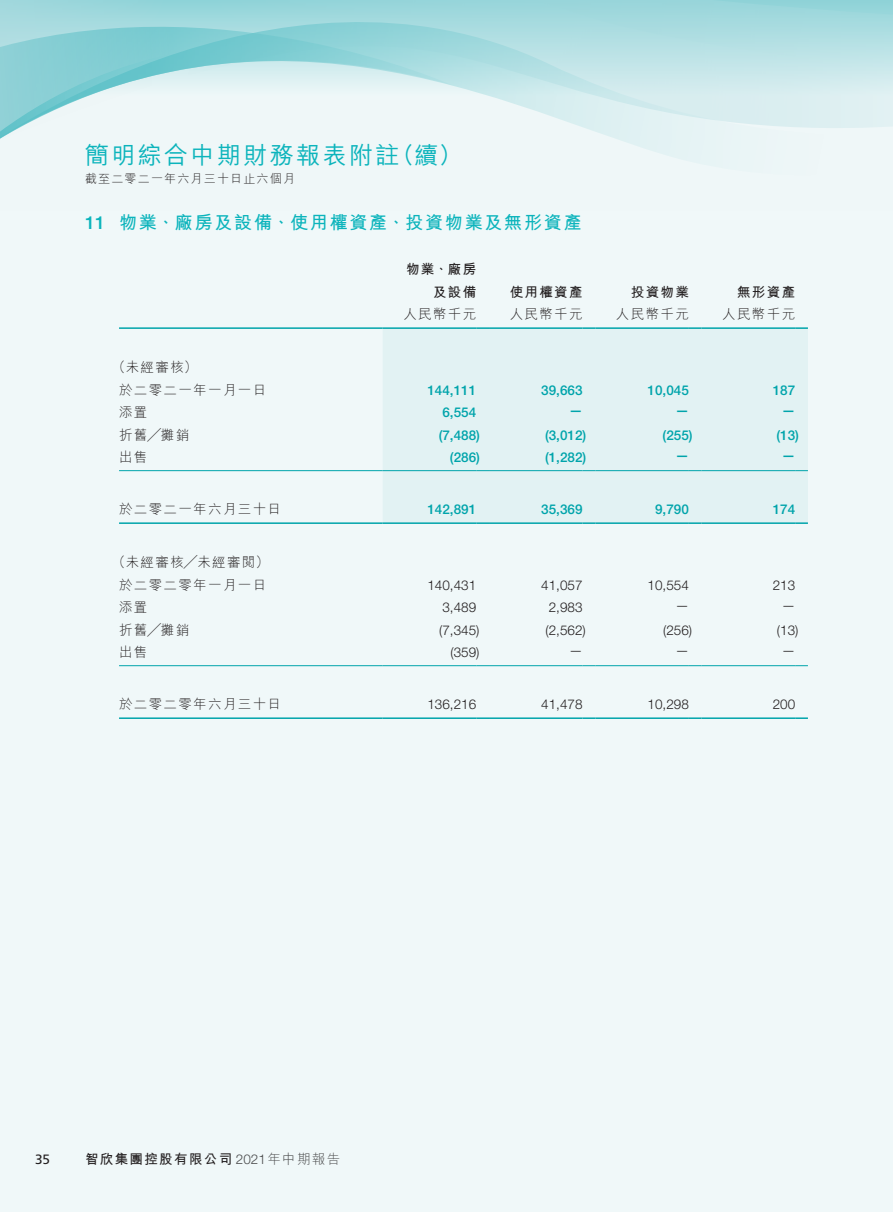
<style>
.page{position:relative;width:893px;height:1212px;background:#f0f8f9}
.page>*{position:absolute;margin:0;border:0;box-sizing:border-box;transform-origin:0 0}
.t1{font:500 24px "M Hei HK";letter-spacing:.1em;color:#0cb4bc}
.t2{font:700 18px "M Hei HK";letter-spacing:.1em;color:#0cb4bc}
.t3{font:500 18px "Helvetica Neue LT Std";color:#0cb4bc}
.t4{font:300 13.5px "M Hei HK";letter-spacing:.1em;color:#231f20}
.t5{font:500 13.5px "Helvetica Neue LT Std";color:#00a4ab}
.t6{font:300 13.5px "Helvetica Neue LT Std";color:#231f20}
.t7{font:700 13.5px "M Hei HK";letter-spacing:.1em;color:#231f20}
.t8{font:13.5px "Frutiger LT Std";color:#231f20}
.t9{font:300 12px "M Hei HK";letter-spacing:.1em;color:#231f20}
.s1{font-family:"Helvetica Neue LT Std";font-weight:300;color:#4b4c4d}
.s2{font-weight:300;color:#4b4c4d}
</style>
<div class="page">
<svg style="left:489px;top:0;width:404px;height:10px;background:#97d5d9"></svg>
<svg style="left:489px;top:10px;width:404px;height:150px"></svg>
<svg style="left:0;top:0;width:489px;height:139px"></svg>
<div style="left:383px;top:329px;width:425px;height:193px;background:#e2f2f3"></div>
<hr style="left:119px;top:470px;width:264px;height:1px;background:#00a4ab">
<hr style="left:383px;top:470px;width:93px;height:1px;background:#00a4ab">
<svg style="left:476px;top:470px;width:13px;height:1px"></svg>
<hr style="left:489px;top:470px;width:94px;height:1px;background:#00a4ab">
<svg style="left:583px;top:470px;width:12px;height:1px"></svg>
<hr style="left:595px;top:470px;width:94px;height:1px;background:#00a4ab">
<svg style="left:689px;top:470px;width:13px;height:1px"></svg>
<hr style="left:702px;top:470px;width:93px;height:1px;background:#00a4ab">
<hr style="left:119px;top:665px;width:264px;height:1px;background:#00a4ab">
<hr style="left:383px;top:665px;width:93px;height:1px;background:#00a4ab">
<svg style="left:476px;top:665px;width:13px;height:1px"></svg>
<hr style="left:489px;top:665px;width:94px;height:1px;background:#00a4ab">
<svg style="left:583px;top:665px;width:12px;height:1px"></svg>
<hr style="left:595px;top:665px;width:94px;height:1px;background:#00a4ab">
<svg style="left:689px;top:665px;width:13px;height:1px"></svg>
<hr style="left:702px;top:665px;width:93px;height:1px;background:#00a4ab">
<hr style="left:119px;top:327px;width:264px;height:2px;background:#00a4ab">
<hr style="left:383px;top:327px;width:93px;height:2px;background:#00a4ab">
<svg style="left:476px;top:327px;width:13px;height:2px"></svg>
<hr style="left:489px;top:327px;width:94px;height:2px;background:#00a4ab">
<svg style="left:583px;top:327px;width:12px;height:2px"></svg>
<hr style="left:595px;top:327px;width:94px;height:2px;background:#00a4ab">
<svg style="left:689px;top:327px;width:13px;height:2px"></svg>
<hr style="left:702px;top:327px;width:93px;height:2px;background:#00a4ab">
<hr style="left:119px;top:522px;width:264px;height:2px;background:#00a4ab">
<hr style="left:383px;top:522px;width:93px;height:2px;background:#00a4ab">
<svg style="left:476px;top:522px;width:13px;height:2px"></svg>
<hr style="left:489px;top:522px;width:94px;height:2px;background:#00a4ab">
<svg style="left:583px;top:522px;width:12px;height:2px"></svg>
<hr style="left:595px;top:522px;width:94px;height:2px;background:#00a4ab">
<svg style="left:689px;top:522px;width:13px;height:2px"></svg>
<hr style="left:702px;top:522px;width:93px;height:2px;background:#00a4ab">
<hr style="left:119px;top:717px;width:264px;height:2px;background:#00a4ab">
<hr style="left:383px;top:717px;width:93px;height:2px;background:#00a4ab">
<svg style="left:476px;top:717px;width:13px;height:2px"></svg>
<hr style="left:489px;top:717px;width:94px;height:2px;background:#00a4ab">
<svg style="left:583px;top:717px;width:12px;height:2px"></svg>
<hr style="left:595px;top:717px;width:94px;height:2px;background:#00a4ab">
<svg style="left:689px;top:717px;width:13px;height:2px"></svg>
<hr style="left:702px;top:717px;width:93px;height:2px;background:#00a4ab">
<svg style="left:795px;top:327px;width:13px;height:2px"></svg>
<svg style="left:795px;top:470px;width:13px;height:1px"></svg>
<svg style="left:795px;top:522px;width:13px;height:2px"></svg>
<svg style="left:795px;top:665px;width:13px;height:1px"></svg>
<svg style="left:795px;top:717px;width:13px;height:2px"></svg>
<h1 class="t1" style="left:85px;top:137px;width:316px">簡明綜合中期財務報表附註</h1>
<h1 class="t1" style="left:390px;top:137px;width:73px">（續(</h1>
<p class="t9" style="left:85px;top:172px;width:212px">截至二零二一年六月三十日止六個月</p>
<h2 class="t3" style="left:85px;top:212px;width:22px">11</h2>
<h2 class="t2" style="left:119px;top:209px;width:464px">物業、廠房及設備、使用權資產、投資物業及無形資產</h2>
<p class="t7" style="left:406px;top:259px;width:72px">物業、廠房</p>
<p class="t7" style="left:433px;top:282px;width:45px">及設備</p>
<p class="t7" style="left:510px;top:282px;width:74px">使用權資產</p>
<p class="t7" style="left:631px;top:282px;width:60px">投資物業</p>
<p class="t7" style="left:737px;top:282px;width:60px">無形資產</p>
<p class="t4" style="left:403px;top:307px;width:74px">人民幣千元</p>
<p class="t4" style="left:510px;top:307px;width:74px">人民幣千元</p>
<p class="t4" style="left:616px;top:307px;width:74px">人民幣千元</p>
<p class="t4" style="left:722px;top:307px;width:74px">人民幣千元</p>
<p class="t4" style="left:112px;top:360px;width:87px">（未經審核(</p>
<p class="t4" style="left:119px;top:383px;width:149px">於二零二一年一月一日</p>
<p class="t5" style="left:427px;top:382px;width:50px">144,111</p>
<p class="t5" style="left:541px;top:382px;width:43px">39,663</p>
<p class="t5" style="left:648px;top:382px;width:43px">10,045</p>
<p class="t5" style="left:773px;top:382px;width:24px">187</p>
<p class="t4" style="left:119px;top:405px;width:30px">添置</p>
<p class="t5" style="left:442px;top:404px;width:35px">6,554</p>
<p class="t5" style="left:569px;top:402px;width:15px">—</p>
<p class="t5" style="left:675px;top:402px;width:15px">—</p>
<p class="t5" style="left:782px;top:402px;width:15px">—</p>
<p class="t4" style="left:119px;top:428px;width:72px">折舊╱攤銷</p>
<p class="t5" style="left:439px;top:427px;width:43px">)7,488(</p>
<p class="t5" style="left:545px;top:427px;width:43px">)3,012(</p>
<p class="t5" style="left:663px;top:427px;width:32px">)255(</p>
<p class="t5" style="left:776px;top:427px;width:24px">)13(</p>
<p class="t4" style="left:119px;top:450px;width:30px">出售</p>
<p class="t5" style="left:450px;top:449px;width:32px">)286(</p>
<p class="t5" style="left:545px;top:449px;width:43px">)1,282(</p>
<p class="t5" style="left:675px;top:447px;width:15px">—</p>
<p class="t5" style="left:782px;top:447px;width:15px">—</p>
<p class="t4" style="left:119px;top:502px;width:163px">於二零二一年六月三十日</p>
<p class="t4" style="left:112px;top:555px;width:158px">（未經審核╱未經審閱(</p>
<p class="t5" style="left:427px;top:501px;width:50px">142,891</p>
<p class="t5" style="left:541px;top:501px;width:43px">35,369</p>
<p class="t5" style="left:655px;top:501px;width:35px">9,790</p>
<p class="t5" style="left:773px;top:501px;width:24px">174</p>
<p class="t4" style="left:119px;top:578px;width:149px">於二零二零年一月一日</p>
<p class="t6" style="left:427px;top:577px;width:50px">140,431</p>
<p class="t6" style="left:541px;top:577px;width:43px">41,057</p>
<p class="t6" style="left:648px;top:577px;width:43px">10,554</p>
<p class="t6" style="left:773px;top:577px;width:24px">213</p>
<p class="t4" style="left:119px;top:600px;width:30px">添置</p>
<p class="t6" style="left:442px;top:599px;width:35px">3,489</p>
<p class="t6" style="left:549px;top:599px;width:35px">2,983</p>
<p class="t6" style="left:675px;top:597px;width:15px">—</p>
<p class="t6" style="left:782px;top:597px;width:15px">—</p>
<p class="t4" style="left:119px;top:623px;width:72px">折舊╱攤銷</p>
<p class="t6" style="left:439px;top:622px;width:42px">)7,345(</p>
<p class="t6" style="left:545px;top:622px;width:42px">)2,562(</p>
<p class="t6" style="left:663px;top:622px;width:31px">)256(</p>
<p class="t6" style="left:777px;top:622px;width:23px">)13(</p>
<p class="t4" style="left:119px;top:645px;width:30px">出售</p>
<p class="t6" style="left:450px;top:644px;width:31px">)359(</p>
<p class="t6" style="left:569px;top:642px;width:15px">—</p>
<p class="t6" style="left:675px;top:642px;width:15px">—</p>
<p class="t6" style="left:782px;top:642px;width:15px">—</p>
<p class="t4" style="left:119px;top:697px;width:163px">於二零二零年六月三十日</p>
<p class="t6" style="left:427px;top:696px;width:50px">136,216</p>
<p class="t6" style="left:541px;top:696px;width:43px">41,478</p>
<p class="t6" style="left:648px;top:696px;width:43px">10,298</p>
<p class="t6" style="left:773px;top:696px;width:24px">200</p>
<p class="t8" style="left:35px;top:1151px;width:17px">35</p>
<p class="t7" style="left:85px;top:1149px;width:257px">智欣集團控股有限公司 <span class="s1">2021</span><span class="s2">年中期報告</span></p>
</div>
